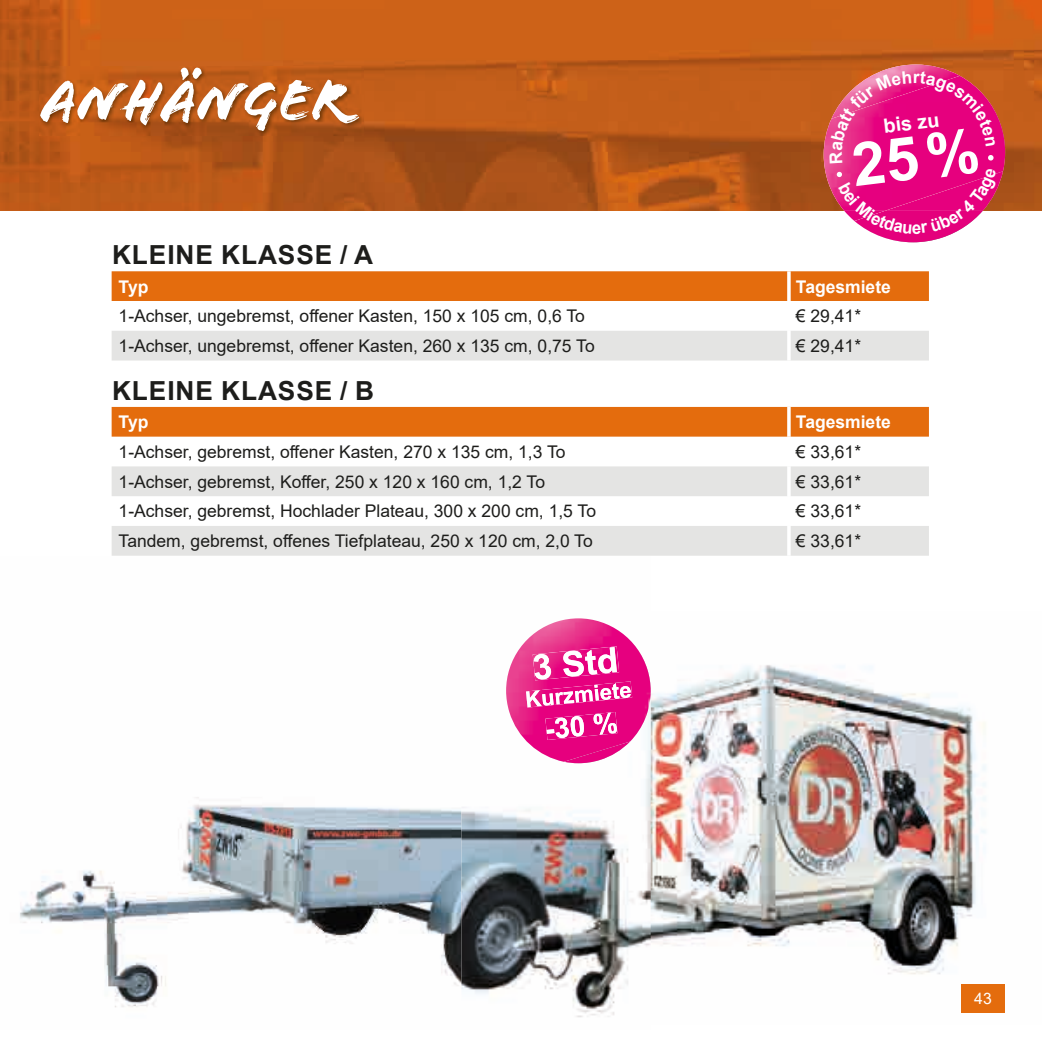
<style>
.page{position:relative;width:1042px;height:1042px;background:#fff}
.page>*{position:absolute;margin:0;border:0;box-sizing:border-box;transform-origin:0 0}
.t1{font:60.73px "Flood Std";color:#fff}
.t2{font:700 26.25px "Arial";letter-spacing:.035em;color:#1d1d1b}
.t3{font:700 19.78px "Arial";color:#fff}
.t4{font:17.5px "Arial";color:#1d1d1b}
.t5{font:700 17.5px "Arial";color:#fff}
.t6{font:15.75px "Arial";color:#fff}
</style>
<div class="page">
<div style="left:112px;top:271px;width:817px;height:30px;background:#e46c0d"></div>
<div style="left:112px;top:331px;width:817px;height:29px;background:#e4e4e3"></div>
<hr style="left:787px;top:271px;width:3px;height:30px;background:#fff">
<hr style="left:787px;top:331px;width:3px;height:29px;background:#fff">
<div style="left:112px;top:407px;width:817px;height:30px;background:#e46c0d"></div>
<svg style="left:112px;top:466px;width:817px;height:90px;fill:#e4e4e3"></svg>
<hr style="left:787px;top:407px;width:3px;height:30px;background:#fff">
<hr style="left:787px;top:466px;width:3px;height:30px;background:#fff">
<hr style="left:787px;top:496px;width:3px;height:30px;background:#fff">
<hr style="left:787px;top:526px;width:3px;height:30px;background:#fff">
<img style="left:0;top:0;width:1042px;height:211px">
<img style="left:39px;top:67px;width:325px;height:69px">
<img style="left:831px;top:64px;width:129px;height:7px">
<img style="left:875px;top:234px;width:77px;height:8px">
<img style="left:823px;top:76px;width:182px;height:135px">
<img style="left:20px;top:797px;width:441px;height:211px">
<img style="left:461px;top:665px;width:544px;height:352px">
<img style="left:564px;top:762px;width:66px;height:1px">
<img style="left:506px;top:618px;width:145px;height:144px">
<img style="left:533px;top:646px;width:86px;height:34px">
<img style="left:526px;top:681px;width:106px;height:26px">
<img style="left:545px;top:712px;width:72px;height:28px">
<div style="left:961px;top:984px;width:44px;height:28px;background:#e46c0d"></div>
<svg style="left:829px;top:71px;width:167px;height:163px"></svg>
<h1 class="t1" style="left:42px;top:65px;width:308px">ANHÄNGER</h1>
<p class="t3" style="left:882px;top:112px;width:57px;rotate:-7deg">bis zu</p>
<h2 class="t2" style="left:112px;top:237px;width:262px">KLEINE KLASSE / A</h2>
<p class="t5" style="left:119px;top:274px;width:31px">Typ</p>
<p class="t5" style="left:796px;top:274px;width:96px">Tagesmiete</p>
<p class="t4" style="left:119px;top:304px;width:468px">1-Achser, ungebremst, offener Kasten, 150 x 105 cm, 0,6 To</p>
<p class="t4" style="left:796px;top:304px;width:67px">€ 29,41*</p>
<p class="t4" style="left:119px;top:334px;width:477px">1-Achser, ungebremst, offener Kasten, 260 x 135 cm, 0,75 To</p>
<p class="t4" style="left:796px;top:334px;width:67px">€ 29,41*</p>
<h2 class="t2" style="left:112px;top:372px;width:263px">KLEINE KLASSE / B</h2>
<p class="t5" style="left:119px;top:410px;width:31px">Typ</p>
<p class="t5" style="left:796px;top:410px;width:96px">Tagesmiete</p>
<p class="t4" style="left:119px;top:440px;width:448px">1-Achser, gebremst, offener Kasten, 270 x 135 cm, 1,3 To</p>
<p class="t4" style="left:796px;top:440px;width:67px">€ 33,61*</p>
<p class="t4" style="left:119px;top:469px;width:428px">1-Achser, gebremst, Koffer, 250 x 120 x 160 cm, 1,2 To</p>
<p class="t4" style="left:796px;top:469px;width:67px">€ 33,61*</p>
<p class="t4" style="left:119px;top:499px;width:479px">1-Achser, gebremst, Hochlader Plateau, 300 x 200 cm, 1,5 To</p>
<p class="t4" style="left:796px;top:499px;width:67px">€ 33,61*</p>
<p class="t4" style="left:119px;top:529px;width:476px">Tandem, gebremst, offenes Tiefplateau, 250 x 120 cm, 2,0 To</p>
<p class="t4" style="left:796px;top:529px;width:67px">€ 33,61*</p>
<p class="t6" style="left:974px;top:988px;width:19px">43</p>
</div>
